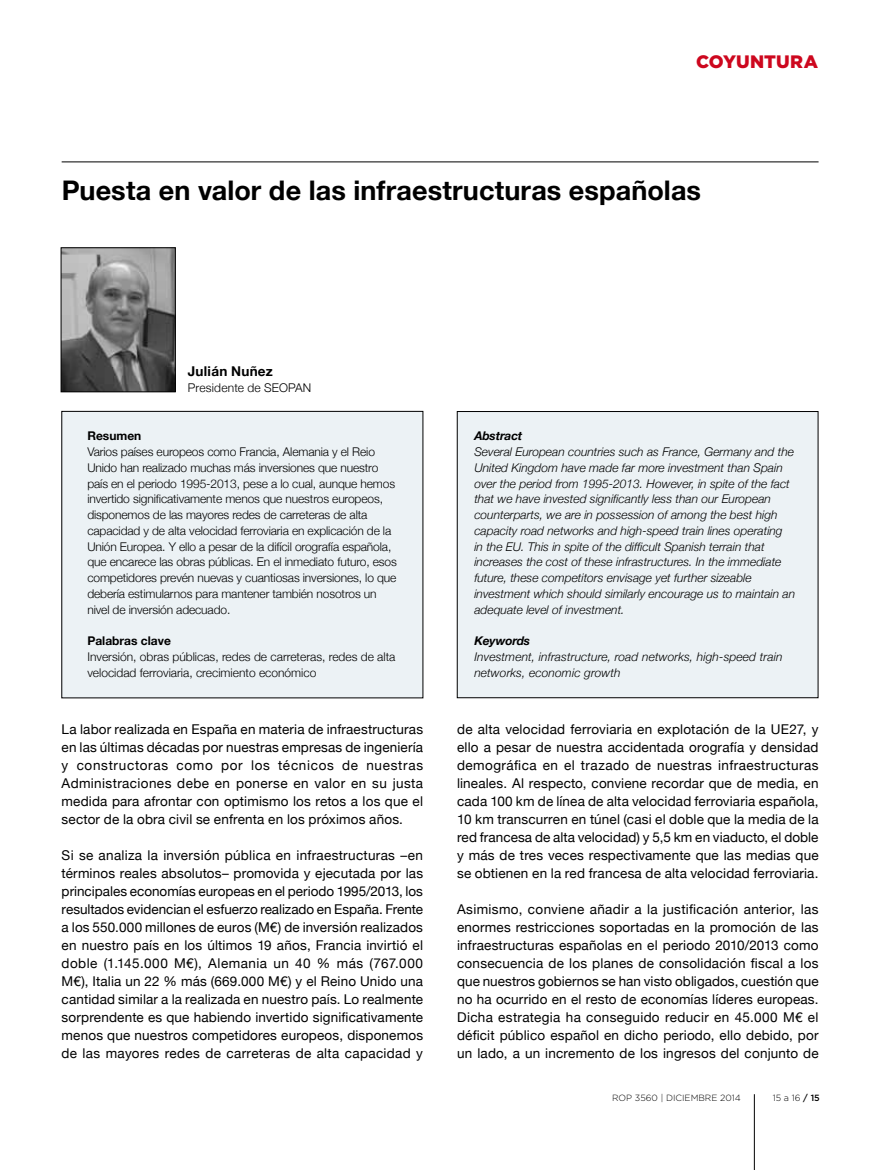
<style>
.page{position:relative;width:893px;height:1170px;background:#fff}
.page>*{position:absolute;margin:0;border:0;box-sizing:border-box;transform-origin:0 0}
.t1{font:700 27px "Helvetica Neue";letter-spacing:.005em;color:#000}
.t2{font:900 18px "Gotham";letter-spacing:.005em;color:#cd071e}
.t3{font:13.5px/18px "Helvetica Neue";letter-spacing:.015em;color:#000;text-align:justify}
.t4{font:700 13.5px "Helvetica Neue";letter-spacing:.02em;color:#000}
.t5{font:300 12px/15.8px "Helvetica Neue";letter-spacing:-.01em;color:#000}
.t6{font:italic 300 12px/15.8px "Helvetica Neue";color:#000}
.t7{font:700 12px "Helvetica Neue";color:#000}
.t8{font:300 12px "Helvetica Neue";letter-spacing:.015em;color:#000}
.t9{font:italic 700 12px "Helvetica Neue";letter-spacing:-.01em;color:#000}
.t10{font:300 9px "Gotham";color:#000}
.s1{font-weight:500}
</style>
<div class="page">
<hr style="left:754px;top:1094px;width:1px;height:75px;background:#000">
<div style="left:62px;top:411px;width:361px;height:286px;background:#ecf2f5"></div>
<img style="left:63px;top:249px;width:111px;height:141px">
<div style="left:61px;top:247px;width:115px;height:145px;border:1px solid #000"></div>
<div style="left:457px;top:411px;width:361px;height:286px;background:#ecf2f5"></div>
<hr style="left:62px;top:162px;width:757px;height:1px;background:#000">
<h2 class="t2" style="left:696px;top:50px;width:123px">COYUNTURA</h2>
<h1 class="t1" style="left:62px;top:174px;width:641px">Puesta en valor de las infraestructuras españolas</h1>
<p class="t4" style="left:188px;top:363px;width:86px">Julián Nuñez</p>
<p class="t8" style="left:188px;top:380px;width:125px">Presidente de SEOPAN</p>
<p class="t7" style="left:87px;top:428px;width:55px">Resumen</p>
<p class="t5" style="left:87px;top:443px;width:311px">Varios países europeos como Francia, Alemania y el Reio Unido han realizado muchas más inversiones que nuestro país en el periodo 1995-2013, pese a lo cual, aunque hemos invertido significativamente menos que nuestros europeos, disponemos de las mayores redes de carreteras de alta capacidad y de alta velocidad ferroviaria en explicación de la Unión Europea. Y ello a pesar de la difícil orografía española, que encarece las obras públicas. En el inmediato futuro, esos competidores prevén nuevas y cuantiosas inversiones, lo que debería estimularnos para mantener también nosotros un nivel de inversión adecuado.</p>
<p class="t7" style="left:87px;top:633px;width:85px">Palabras clave</p>
<p class="t5" style="left:87px;top:648px;width:310px">Inversión, obras públicas, redes de carreteras, redes de alta velocidad ferroviaria, crecimiento económico</p>
<p class="t3" style="left:62px;top:720px;width:363px">La labor realizada en España en materia de infraestructuras en las últimas décadas por nuestras empresas de ingeniería y constructoras como por los técnicos de nuestras Administraciones debe en ponerse en valor en su justa medida para afrontar con optimismo los retos a los que el sector de la obra civil se enfrenta en los próximos años.</p>
<p class="t3" style="left:62px;top:846px;width:363px">Si se analiza la inversión pública en infraestructuras –en términos reales absolutos– promovida y ejecutada por las principales economías europeas en el periodo 1995/2013, los resultados evidencian el esfuerzo realizado en España. Frente a los 550.000 millones de euros (M€) de inversión realizados en nuestro país en los últimos 19 años, Francia invirtió el doble (1.145.000 M€), Alemania un 40 % más (767.000<br>M€), Italia un 22 % más (669.000 M€) y el Reino Unido una cantidad similar a la realizada en nuestro país. Lo realmente sorprendente es que habiendo invertido significativamente menos que nuestros competidores europeos, disponemos de las mayores redes de carreteras de alta capacidad y</p>
<p class="t9" style="left:474px;top:428px;width:50px">Abstract</p>
<p class="t6" style="left:474px;top:444px;width:322px">Several European countries such as France, Germany and the United Kingdom have made far more investment than Spain over the period from 1995-2013. However, in spite of the fact that we have invested significantly less than our European counterparts, we are in possession of among the best high capacity road networks and high-speed train lines operating<br>in the EU. This in spite of the difficult Spanish terrain that increases the cost of these infrastructures. In the immediate future, these competitors envisage yet further sizeable investment which should similarly encourage us to maintain an adequate level of investment.</p>
<p class="t9" style="left:474px;top:633px;width:57px">Keywords</p>
<p class="t6" style="left:474px;top:648px;width:310px">Investment, infrastructure, road networks, high-speed train networks, economic growth</p>
<p class="t3" style="left:457px;top:720px;width:363px">de alta velocidad ferroviaria en explotación de la UE27, y ello a pesar de nuestra accidentada orografía y densidad demográfica en el trazado de nuestras infraestructuras lineales. Al respecto, conviene recordar que de media, en cada 100 km de línea de alta velocidad ferroviaria española, 10 km transcurren en túnel (casi el doble que la media de la red francesa de alta velocidad) y 5,5 km en viaducto, el doble y más de tres veces respectivamente que las medias que se obtienen en la red francesa de alta velocidad ferroviaria.</p>
<p class="t3" style="left:457px;top:900px;width:363px">Asimismo, conviene añadir a la justificación anterior, las enormes restricciones soportadas en la promoción de las infraestructuras españolas en el periodo 2010/2013 como consecuencia de los planes de consolidación fiscal a los que nuestros gobiernos se han visto obligados, cuestión que no ha ocurrido en el resto de economías líderes europeas.<br>Dicha estrategia ha conseguido reducir en 45.000 M€ el déficit público español en dicho periodo, ello debido, por un lado, a un incremento de los ingresos del conjunto de</p>
<p class="t10" style="left:612px;top:1092px;width:130px">ROP 3560 | DICIEMBRE 2014</p>
<p class="t10" style="left:773px;top:1092px;width:49px">15 a 16 <span class="s1">/ 15</span></p>
</div>
